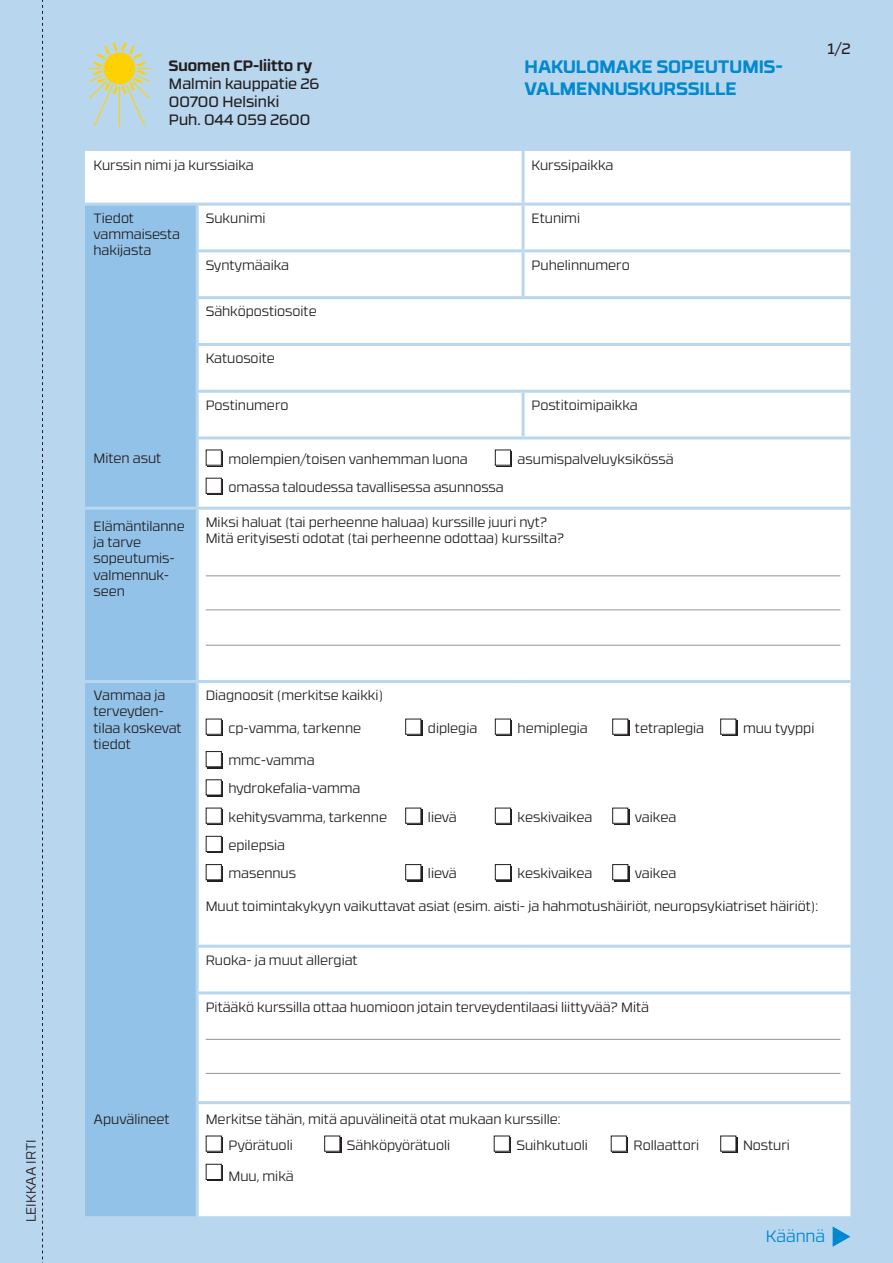
<style>
.page{position:relative;width:893px;height:1263px;background:#b9d6ef}
.page>*{position:absolute;margin:0;border:0;box-sizing:border-box;transform-origin:0 0}
.t1{font:700 18px/21.6px "RB No 3.1";color:#0089cf}
.t2{font:300 16.5px "RB No 3.1";color:#0089cf}
.t3{font:15px/18px "RB No 3.1";color:#231f20}
.t4{font:700 15px "RB No 3.1";color:#231f20}
.Otsikko{font:300 13.5px/16.2px "RB No 3.1";color:#231f20}
</style>
<div class="page">
<hr style="left:119px;top:86px;width:1px;height:41px;background:#fed105">
<svg style="left:88px;top:42px;width:63px;height:84px"></svg>
<div style="left:85px;top:151px;width:438px;height:53px;background:#fff"></div>
<div style="left:197px;top:151px;width:653px;height:1065px;background:#fff"></div>
<div style="left:85px;top:206px;width:111px;height:1010px;background:#93c2e8"></div>
<hr style="left:522px;top:151px;width:3px;height:52px;background:#b9d6ef">
<hr style="left:196px;top:510px;width:3px;height:170px;background:#b9d6ef">
<hr style="left:85px;top:203px;width:112px;height:3px;background:#b9d6ef">
<hr style="left:85px;top:507px;width:112px;height:3px;background:#b9d6ef">
<hr style="left:85px;top:680px;width:112px;height:3px;background:#b9d6ef">
<hr style="left:197px;top:203px;width:326px;height:3px;background:#b9d6ef">
<hr style="left:196px;top:206px;width:3px;height:43px;background:#b9d6ef">
<hr style="left:523px;top:203px;width:327px;height:3px;background:#b9d6ef">
<hr style="left:522px;top:206px;width:3px;height:43px;background:#b9d6ef">
<hr style="left:196px;top:249px;width:327px;height:3px;background:#b9d6ef">
<hr style="left:196px;top:252px;width:3px;height:44px;background:#b9d6ef">
<hr style="left:523px;top:249px;width:327px;height:3px;background:#b9d6ef">
<hr style="left:522px;top:252px;width:3px;height:44px;background:#b9d6ef">
<hr style="left:196px;top:296px;width:327px;height:3px;background:#b9d6ef">
<hr style="left:196px;top:299px;width:3px;height:44px;background:#b9d6ef">
<hr style="left:523px;top:296px;width:327px;height:3px;background:#b9d6ef">
<hr style="left:196px;top:346px;width:3px;height:44px;background:#b9d6ef">
<hr style="left:196px;top:393px;width:3px;height:43px;background:#b9d6ef">
<hr style="left:522px;top:393px;width:3px;height:43px;background:#b9d6ef">
<hr style="left:197px;top:507px;width:326px;height:3px;background:#b9d6ef">
<hr style="left:523px;top:507px;width:327px;height:3px;background:#b9d6ef">
<hr style="left:197px;top:680px;width:326px;height:3px;background:#b9d6ef">
<hr style="left:523px;top:680px;width:327px;height:3px;background:#b9d6ef">
<hr style="left:196px;top:343px;width:327px;height:3px;background:#b9d6ef">
<hr style="left:523px;top:343px;width:327px;height:3px;background:#b9d6ef">
<hr style="left:196px;top:390px;width:327px;height:3px;background:#b9d6ef">
<hr style="left:523px;top:390px;width:327px;height:3px;background:#b9d6ef">
<hr style="left:196px;top:436px;width:327px;height:3px;background:#b9d6ef">
<hr style="left:196px;top:439px;width:3px;height:68px;background:#b9d6ef">
<hr style="left:523px;top:436px;width:327px;height:3px;background:#b9d6ef">
<hr style="left:196px;top:683px;width:3px;height:262px;background:#b9d6ef">
<hr style="left:196px;top:945px;width:327px;height:3px;background:#b9d6ef">
<hr style="left:196px;top:948px;width:3px;height:43px;background:#b9d6ef">
<hr style="left:523px;top:945px;width:327px;height:3px;background:#b9d6ef">
<hr style="left:196px;top:994px;width:3px;height:107px;background:#b9d6ef">
<hr style="left:196px;top:1104px;width:3px;height:112px;background:#b9d6ef">
<hr style="left:196px;top:991px;width:327px;height:3px;background:#b9d6ef">
<hr style="left:523px;top:991px;width:327px;height:3px;background:#b9d6ef">
<hr style="left:196px;top:1101px;width:327px;height:3px;background:#b9d6ef">
<hr style="left:523px;top:1101px;width:327px;height:3px;background:#b9d6ef">
<svg style="left:205px;top:449px;width:18px;height:17px"></svg>
<svg style="left:494px;top:449px;width:18px;height:17px"></svg>
<svg style="left:205px;top:477px;width:18px;height:18px"></svg>
<hr style="left:206px;top:575px;width:634px;height:1px;background:#939598">
<hr style="left:206px;top:609px;width:634px;height:1px;background:#939598">
<hr style="left:206px;top:645px;width:634px;height:1px;background:#939598">
<svg style="left:205px;top:718px;width:18px;height:18px"></svg>
<svg style="left:405px;top:718px;width:17px;height:18px"></svg>
<svg style="left:494px;top:718px;width:18px;height:18px"></svg>
<svg style="left:612px;top:718px;width:17px;height:18px"></svg>
<svg style="left:720px;top:718px;width:17px;height:18px"></svg>
<svg style="left:205px;top:751px;width:18px;height:17px"></svg>
<svg style="left:205px;top:779px;width:18px;height:17px"></svg>
<svg style="left:205px;top:807px;width:18px;height:18px"></svg>
<svg style="left:405px;top:807px;width:17px;height:18px"></svg>
<svg style="left:494px;top:807px;width:18px;height:18px"></svg>
<svg style="left:612px;top:807px;width:17px;height:18px"></svg>
<svg style="left:205px;top:835px;width:18px;height:18px"></svg>
<svg style="left:205px;top:864px;width:18px;height:17px"></svg>
<svg style="left:405px;top:864px;width:17px;height:17px"></svg>
<svg style="left:494px;top:864px;width:18px;height:17px"></svg>
<svg style="left:612px;top:864px;width:17px;height:17px"></svg>
<hr style="left:206px;top:1039px;width:634px;height:1px;background:#939598">
<hr style="left:206px;top:1073px;width:634px;height:1px;background:#939598">
<svg style="left:205px;top:1135px;width:18px;height:17px"></svg>
<svg style="left:324px;top:1135px;width:17px;height:17px"></svg>
<svg style="left:493px;top:1135px;width:18px;height:17px"></svg>
<svg style="left:610px;top:1135px;width:18px;height:17px"></svg>
<svg style="left:720px;top:1135px;width:17px;height:17px"></svg>
<svg style="left:205px;top:1163px;width:18px;height:18px"></svg>
<svg style="left:833px;top:1226px;width:17px;height:21px"></svg>
<svg style="left:42px;top:0;width:1px;height:1263px"></svg>
<p class="Otsikko" style="left:22px;top:1222px;width:84px;rotate:-90deg">LEIKKAA IRTI</p>
<p class="t4" style="left:169px;top:53px;width:145px">Suomen CP-liitto ry</p>
<p class="t3" style="left:169px;top:73px;width:152px">Malmin kauppatie 26<br>00700 Helsinki<br>Puh. 044 059 2600</p>
<h1 class="t1" style="left:524px;top:55px;width:260px">HAKULOMAKE SOPEUTUMIS-<br>VALMENNUSKURSSILLE</h1>
<p class="Otsikko" style="left:94px;top:156px;width:162px">Kurssin nimi ja kurssiaika</p>
<p class="Otsikko" style="left:532px;top:156px;width:83px">Kurssipaikka</p>
<p class="Otsikko" style="left:94px;top:209px;width:88px">Tiedot vammaisesta hakijasta</p>
<p class="Otsikko" style="left:94px;top:449px;width:69px">Miten asut</p>
<p class="Otsikko" style="left:206px;top:209px;width:61px">Sukunimi</p>
<p class="Otsikko" style="left:532px;top:209px;width:50px">Etunimi</p>
<p class="Otsikko" style="left:206px;top:256px;width:85px">Syntymäaika</p>
<p class="Otsikko" style="left:532px;top:256px;width:100px">Puhelinnumero</p>
<p class="Otsikko" style="left:206px;top:303px;width:112px">Sähköpostiosoite</p>
<p class="Otsikko" style="left:206px;top:349px;width:71px">Katuosoite</p>
<p class="Otsikko" style="left:206px;top:396px;width:84px">Postinumero</p>
<p class="Otsikko" style="left:532px;top:396px;width:108px">Postitoimipaikka</p>
<p class="Otsikko" style="left:228px;top:450px;width:241px">molempien/toisen vanhemman luona</p>
<p class="Otsikko" style="left:518px;top:450px;width:157px">asumispalveluyksikössä</p>
<p class="Otsikko" style="left:228px;top:478px;width:277px">omassa taloudessa tavallisessa asunnossa</p>
<p class="Otsikko" style="left:94px;top:517px;width:93px">Elämäntilanne ja tarve sopeutumis&shy;valmennuk&shy;seen</p>
<p class="Otsikko" style="left:206px;top:513px;width:360px">Miksi haluat (tai perheenne haluaa) kurssille juuri nyt?<br>Mitä erityisesti odotat (tai perheenne odottaa) kurssilta?</p>
<p class="t3" style="left:828px;top:38px;width:24px">1/2</p>
<p class="Otsikko" style="left:94px;top:686px;width:90px">Vammaa ja terveyden&shy;tilaa koskevat tiedot</p>
<p class="Otsikko" style="left:206px;top:686px;width:179px">Diagnoosit (merkitse kaikki)</p>
<p class="Otsikko" style="left:228px;top:719px;width:134px">cp-vamma, tarkenne</p>
<p class="Otsikko" style="left:428px;top:719px;width:51px">diplegia</p>
<p class="Otsikko" style="left:518px;top:719px;width:72px">hemiplegia</p>
<p class="Otsikko" style="left:635px;top:719px;width:71px">tetraplegia</p>
<p class="Otsikko" style="left:743px;top:719px;width:73px">muu tyyppi</p>
<p class="Otsikko" style="left:228px;top:745px;width:160px;line-height:28.2px">mmc-vamma hydrokefalia-vamma kehitysvamma, tarkenne</p>
<p class="Otsikko" style="left:428px;top:808px;width:30px">lievä</p>
<p class="Otsikko" style="left:518px;top:808px;width:76px">keskivaikea</p>
<p class="Otsikko" style="left:635px;top:808px;width:43px">vaikea</p>
<p class="Otsikko" style="left:228px;top:830px;width:69px;line-height:28.2px">epilepsia masennus</p>
<p class="Otsikko" style="left:428px;top:864px;width:30px">lievä</p>
<p class="Otsikko" style="left:518px;top:864px;width:76px">keskivaikea</p>
<p class="Otsikko" style="left:635px;top:864px;width:43px">vaikea</p>
<p class="Otsikko" style="left:206px;top:897px;width:614px">Muut toimintakykyyn vaikuttavat asiat (esim. aisti- ja hahmotushäiriöt, neuropsykiatriset häiriöt):</p>
<p class="Otsikko" style="left:206px;top:951px;width:153px">Ruoka- ja muut allergiat</p>
<p class="Otsikko" style="left:206px;top:998px;width:445px">Pitääkö kurssilla ottaa huomioon jotain terveydentilaasi liittyvää? Mitä</p>
<p class="Otsikko" style="left:94px;top:1111px;width:78px">Apuvälineet</p>
<p class="Otsikko" style="left:228px;top:1106px;width:334px;line-height:25.2px;text-indent:-23px">Merkitse tähän, mitä apuvälineitä otat mukaan kurssille:<br>Pyörätuoli</p>
<p class="Otsikko" style="left:347px;top:1136px;width:105px">Sähköpyörätuoli</p>
<p class="Otsikko" style="left:516px;top:1136px;width:73px">Suihkutuoli</p>
<p class="Otsikko" style="left:633px;top:1136px;width:67px">Rollaattori</p>
<p class="Otsikko" style="left:743px;top:1136px;width:49px">Nosturi</p>
<p class="Otsikko" style="left:228px;top:1167px;width:67px">Muu, mikä</p>
<p class="t2" style="left:766px;top:1224px;width:61px">Käännä</p>
</div>
